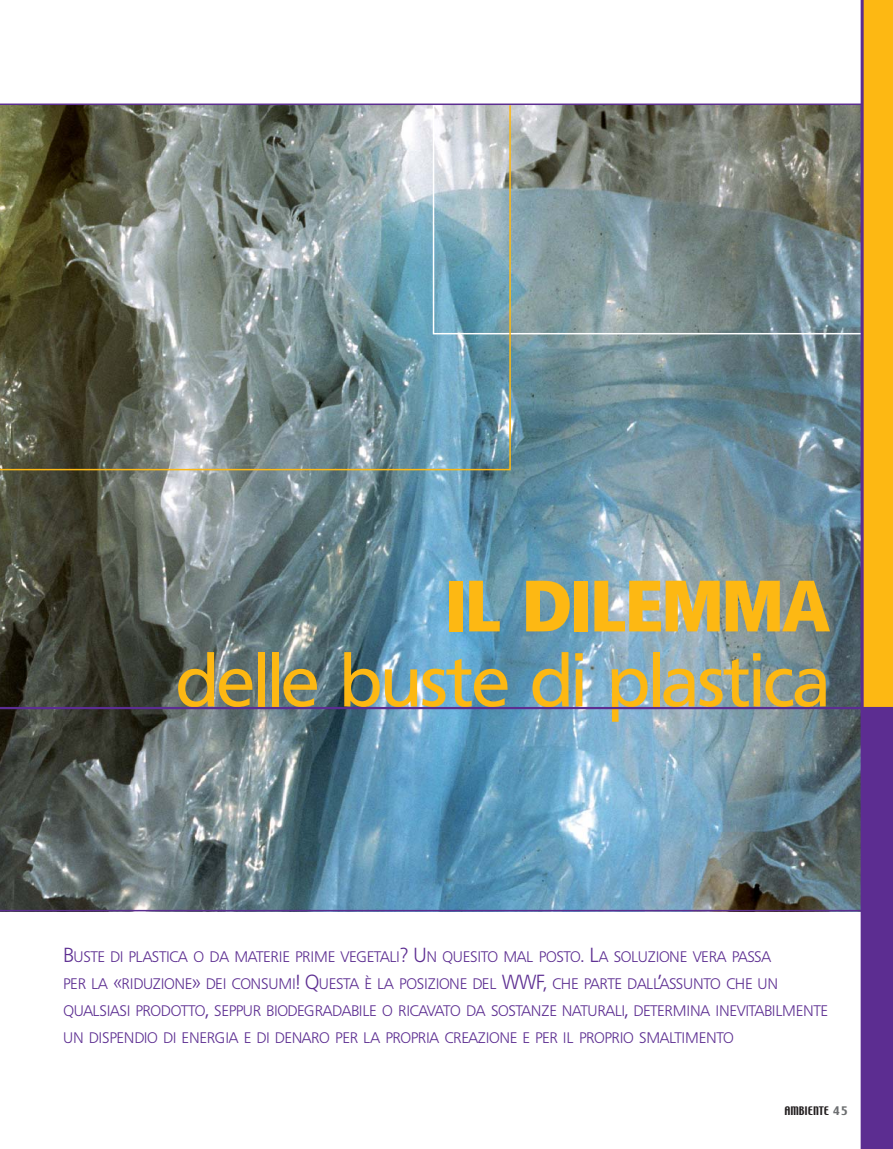
<style>
.page{position:relative;width:893px;height:1149px;background:#fff}
.page>*{position:absolute;margin:0;border:0;box-sizing:border-box;transform-origin:0 0}
.t1{font:69px "FR23";color:#fdb813}
.t2{font:800 condensed 69px "FR23";color:#fdb813}
.t3{font:300 14.7px/27px "FR23";color:#5c2d91}
.t4{font:10.5px "Techno";color:#231f20}
.s1{font-size:19.5px}
.s2{color:#6c6e70}
</style>
<div class="page">
<img style="left:0;top:335px;width:861px;height:574px">
<div style="left:863px;top:702px;width:30px;height:446px;background:#5c2d91"></div>
<svg style="left:511px;top:102px;width:350px;height:233px;background:#7d8a88"></svg>
<div style="left:863px;top:0;width:30px;height:707px;background:#fdb813"></div>
<hr style="left:861px;top:0;width:3px;height:1148px;background:#5c2d91">
<img style="left:0;top:105px;width:511px;height:365px">
<hr style="left:0;top:103px;width:862px;height:2px;background:#5c2d91">
<hr style="left:0;top:909px;width:893px;height:2px;background:#5c2d91">
<hr style="left:0;top:706px;width:893px;height:3px;background:#5c2d91">
<h1 class="t2" style="left:446px;top:576px;width:385px">IL DILEMMA</h1>
<h1 class="t1" style="left:177px;top:652px;width:654px">delle buste di plastica</h1>
<p class="t3" style="left:64px;top:944px;width:765px"><span class="s1">B</span>USTE DI PLASTICA O DA MATERIE PRIME VEGETALI<span class="s1">? U</span>N QUESITO MAL POSTO<span class="s1">. L</span>A SOLUZIONE VERA PASSA<br>PER LA <span class="s1">«</span>RIDUZIONE<span class="s1">»</span> DEI CONSUMI<span class="s1">! Q</span>UESTA È LA POSIZIONE DEL <span class="s1">WWF,</span> CHE PARTE DALL<span class="s1">’</span>ASSUNTO CHE UN QUALSIASI PRODOTTO<span class="s1">,</span> SEPPUR BIODEGRADABILE O RICAVATO DA SOSTANZE NATURALI<span class="s1">,</span> DETERMINA INEVITABILMENTE UN DISPENDIO DI ENERGIA E DI DENARO PER LA PROPRIA CREAZIONE E PER IL PROPRIO SMALTIMENTO</p>
<p class="t4" style="left:784px;top:1105px;width:65px">AMBIENTE <span class="s2">4 5</span></p>
</div>
